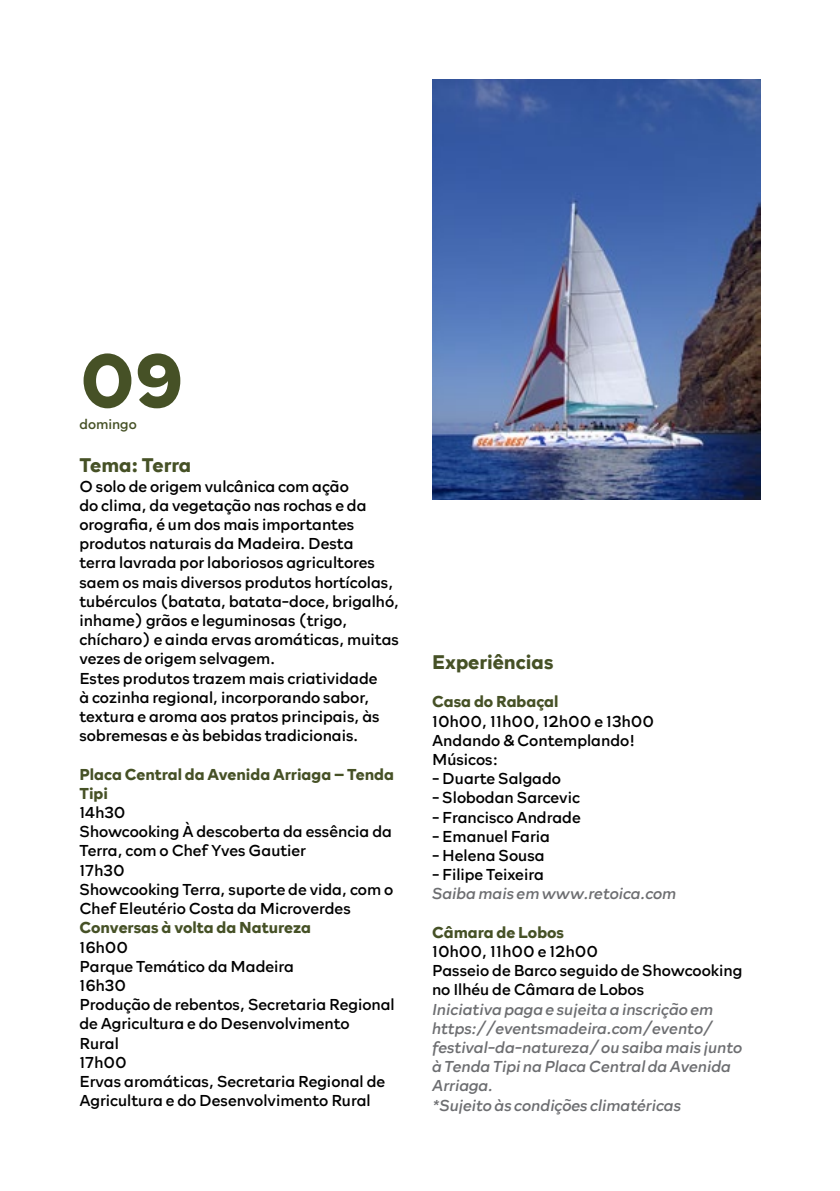
<style>
.page{position:relative;width:840px;height:1191px;background:#fff}
.page>*{position:absolute;margin:0;border:0;box-sizing:border-box;transform-origin:0 0}
.t1{font:700 76px "Rockford Sans";color:#465126}
.t2{font:700 20px "Rockford Sans";color:#465126}
.t3{font:16px/19.2px "Rockford Sans";color:#000}
.t4{font:italic 16px/19.2px "Rockford Sans";color:#6d6e71}
.t5{font:700 16px/19.2px "Rockford Sans";color:#465126}
.t6{font:14px "Rockford Sans";color:#465126}
</style>
<div class="page">
<img style="left:432px;top:79px;width:328px;height:420px">
<h1 class="t1" style="left:79px;top:324px;width:106px">09</h1>
<p class="t6" style="left:79px;top:414px;width:59px">domingo</p>
<p class="t2" style="left:79px;top:450px;width:113px">Tema: Terra</p>
<p class="t3" style="left:79px;top:475px;width:321px">O solo de origem vulcânica com ação<br>do clima, da vegetação nas rochas e da orografia, é um dos mais importantes produtos naturais da Madeira. Desta<br>terra lavrada por laboriosos agricultores saem os mais diversos produtos hortícolas, tubérculos (batata, batata-doce, brigalhó, inhame) grãos e leguminosas (trigo, chícharo) e ainda ervas aromáticas, muitas vezes de origem selvagem.<br>Estes produtos trazem mais criatividade<br>à cozinha regional, incorporando sabor, textura e aroma aos pratos principais, às sobremesas e às bebidas tradicionais.</p>
<p class="t5" style="left:79px;top:763px;width:316px">Placa Central da Avenida Arriaga – Tenda<br>Tipi</p>
<p class="t3" style="left:79px;top:802px;width:315px">14h30<br>Showcooking À descoberta da essência da<br>Terra, com o Chef Yves Gautier<br>17h30<br>Showcooking Terra, suporte de vida, com o<br>Chef Eleutério Costa da Microverdes</p>
<p class="t5" style="left:79px;top:917px;width:233px">Conversas à volta da Natureza</p>
<p class="t3" style="left:79px;top:936px;width:316px">16h00<br>Parque Temático da Madeira<br>16h30<br>Produção de rebentos, Secretaria Regional de Agricultura e do Desenvolvimento<br>Rural<br>17h00<br>Ervas aromáticas, Secretaria Regional de<br>Agricultura e do Desenvolvimento Rural</p>
<p class="t2" style="left:432px;top:647px;width:123px">Experiências</p>
<p class="t5" style="left:432px;top:691px;width:128px">Casa do Rabaçal</p>
<p class="t3" style="left:432px;top:710px;width:223px">10h00, 11h00, 12h00 e 13h00<br>Andando &amp; Contemplando!<br>Músicos:</p>
<p class="t3" style="left:432px;top:768px;width:130px">- Duarte Salgado</p>
<p class="t3" style="left:432px;top:787px;width:149px">- Slobodan Sarcevic</p>
<p class="t3" style="left:432px;top:806px;width:150px">- Francisco Andrade</p>
<p class="t3" style="left:432px;top:825px;width:119px">- Emanuel Faria</p>
<p class="t3" style="left:432px;top:844px;width:114px">- Helena Sousa</p>
<p class="t3" style="left:432px;top:864px;width:113px">- Filipe Teixeira</p>
<p class="t4" style="left:432px;top:883px;width:246px">Saiba mais em www.retoica.com</p>
<p class="t5" style="left:432px;top:921px;width:133px">Câmara de Lobos</p>
<p class="t3" style="left:432px;top:940px;width:311px">10h00, 11h00 e 12h00<br>Passeio de Barco seguido de Showcooking no Ilhéu de Câmara de Lobos</p>
<p class="t4" style="left:432px;top:998px;width:311px">Iniciativa paga e sujeita a inscrição em https://eventsmadeira.com/evento/ festival-da-natureza/ ou saiba mais junto à Tenda Tipi na Placa Central da Avenida Arriaga.<br>*Sujeito às condições climatéricas</p>
</div>
